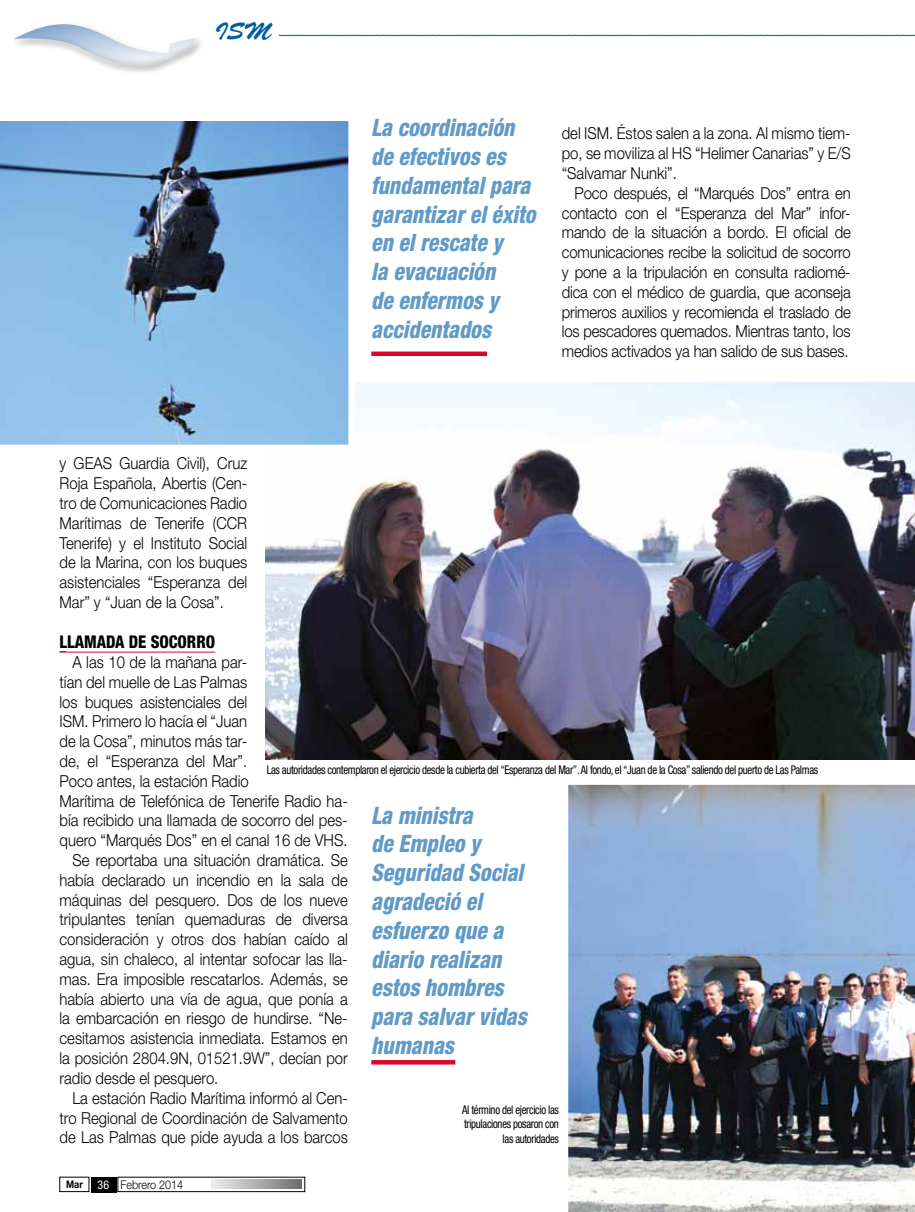
<style>
.page{position:relative;width:915px;height:1212px;background:#fff}
.page>*{position:absolute;margin:0;border:0;box-sizing:border-box;transform-origin:0 0}
.t1{font:italic 800 condensed 24px/28.8px "Helvetica Neue LT Std";color:#609ac8;scale:.9 1}
.t2{font:24px "Brush Script Std";color:#005ea0}
.t3{font:800 condensed 17.55px "Helvetica Neue LT Std";color:#000;scale:.93 1}
.t4{font:300 16.5px/19.8px "Helvetica Neue LT Std";color:#000;text-align:justify;scale:.9 1}
.t5{font:condensed 12px/14.4px "Helvetica Neue LT Std";letter-spacing:-.03em;color:#000;text-align:right;scale:.9 1}
.t6{font:300 12px "Helvetica Neue LT Std";color:#000;scale:.9 1}
.s1{font-weight:700;font-size:10.5px}
.s2{font-weight:400;font-stretch:condensed;color:#fff}
</style>
<div class="page">
<div style="left:118px;top:1177px;width:187px;height:15px;border:1px solid #000"></div>
<svg style="left:14px;top:24px;width:181px;height:41px"></svg>
<div style="left:60px;top:1177px;width:29px;height:15px;border:1px solid #000"></div>
<div style="left:91px;top:1177px;width:25px;height:15px;background:#000"></div>
<svg style="left:211px;top:1180px;width:90px;height:9px"></svg>
<svg style="left:278px;top:35px;width:636px;height:1px"></svg>
<hr style="left:60px;top:652px;width:155px;height:1px;background:#dd052b">
<svg style="left:371px;top:1060px;width:84px;height:4px"></svg>
<img style="left:265px;top:383px;width:649px;height:377px">
<div style="left:371px;top:351px;width:116px;height:5px;background:#dd052b"></div>
<svg style="left:0;top:121px;width:354px;height:330px;background:#80add5"></svg>
<img style="left:568px;top:784px;width:346px;height:428px">
<h1 class="t2" style="left:215px;top:18px;width:58px">ISM</h1>
<h1 class="t1" style="left:371px;top:113px;width:184px">La coordinación de efectivos es fundamental para garantizar el éxito en el rescate y<br>la evacuación<br>de enfermos y accidentados</h1>
<p class="t4" style="left:561px;top:123px;width:322px">del ISM. Éstos salen a la zona. Al mismo tiem&shy;po, se moviliza al HS “Helimer Canarias” y E/S “Salvamar Nunki”.</p>
<p class="t4" style="left:561px;top:183px;width:322px;text-indent:13px">Poco después, el “Marqués Dos” entra en contacto con el “Esperanza del Mar” infor&shy;mando de la situación a bordo. El oficial de comunicaciones recibe la solicitud de socorro y pone a la tripulación en consulta radiomé&shy;dica con el médico de guardia, que aconseja primeros auxilios y recomienda el traslado de los pescadores quemados. Mientras tanto, los medios activados ya han salido de sus bases.</p>
<p class="t4" style="left:60px;top:453px;width:210px">y GEAS Guardia Civil), Cruz Roja Española, Abertis (Cen&shy;tro de Comunicaciones Radio Marítimas de Tenerife (CCR Tenerife) y el Instituto Social de la Marina, con los buques asistenciales “Esperanza del Mar” y “Juan de la Cosa”.</p>
<p class="t3" style="left:60px;top:631px;width:11px">LLAMADA</p>
<p class="t3" style="left:129px;top:631px;width:35px">DE SOCORRO</p>
<p class="t4" style="left:72px;top:652px;width:196px">A las 10 de la mañana par-</p>
<p class="t4" style="left:60px;top:672px;width:210px">tían del muelle de Las Palmas</p>
<p class="t4" style="left:60px;top:691px;width:210px">los buques asistenciales del</p>
<p class="t4" style="left:60px;top:711px;width:210px">ISM. Primero lo hacía el “Juan</p>
<p class="t4" style="left:60px;top:731px;width:210px">de la Cosa”, minutos más tar-</p>
<p class="t4" style="left:60px;top:751px;width:210px">de, el “Esperanza del Mar”.</p>
<p class="t4" style="left:60px;top:771px;width:212px">Poco antes, la estación Radio</p>
<p class="t4" style="left:60px;top:790px;width:322px">Marítima de Telefónica de Tenerife Radio ha-</p>
<p class="t4" style="left:60px;top:810px;width:321px">bía recibido una llamada de socorro del pes-</p>
<p class="t4" style="left:60px;top:830px;width:321px">quero “Marqués Dos” en el canal 16 de VHS.</p>
<p class="t4" style="left:72px;top:850px;width:307px">Se reportaba una situación dramática. Se</p>
<p class="t4" style="left:60px;top:870px;width:321px">había declarado un incendio en la sala de</p>
<p class="t4" style="left:60px;top:889px;width:321px">máquinas del pesquero. Dos de los nueve</p>
<p class="t4" style="left:60px;top:909px;width:322px">tripulantes tenían quemaduras de diversa</p>
<p class="t4" style="left:60px;top:929px;width:322px">consideración y otros dos habían caído al</p>
<p class="t4" style="left:60px;top:949px;width:321px">agua, sin chaleco, al intentar sofocar las lla-</p>
<p class="t4" style="left:60px;top:969px;width:322px">mas. Era imposible rescatarlos. Además, se</p>
<p class="t4" style="left:60px;top:988px;width:321px">había abierto una vía de agua, que ponía a</p>
<p class="t4" style="left:60px;top:1008px;width:321px">la embarcación en riesgo de hundirse. “Ne-</p>
<p class="t4" style="left:60px;top:1028px;width:322px">cesitamos asistencia inmediata. Estamos en</p>
<p class="t4" style="left:60px;top:1048px;width:322px">la posición 2804.9N, 01521.9W”, decían por</p>
<p class="t4" style="left:60px;top:1068px;width:178px">radio desde el pesquero.</p>
<p class="t4" style="left:72px;top:1087px;width:307px">La estación Radio Marítima informó al Cen-</p>
<p class="t4" style="left:60px;top:1107px;width:322px">tro Regional de Coordinación de Salvamento</p>
<p class="t4" style="left:60px;top:1127px;width:322px">de Las Palmas que pide ayuda a los barcos</p>
<p class="t5" style="left:266px;top:762px;width:614px">Las autoridades contemplaron el ejercicio desde la cubierta del “Esperanza del Mar”. Al fondo, el “Juan de la Cosa” saliendo del puerto de Las Palmas</p>
<h1 class="t1" style="left:371px;top:801px;width:174px">La ministra<br>de Empleo y<br>Seguridad Social agradeció el esfuerzo que a diario realizan estos hombres para salvar vidas humanas</h1>
<p class="t5" style="left:462px;top:1102px;width:109px">Al término del ejercicio las tripulaciones posaron con las autoridades</p>
<p class="t6" style="left:66px;top:1177px;width:132px"><span class="s1">Mar</span> <span class="s2">36</span> Febrero 2014</p>
</div>
